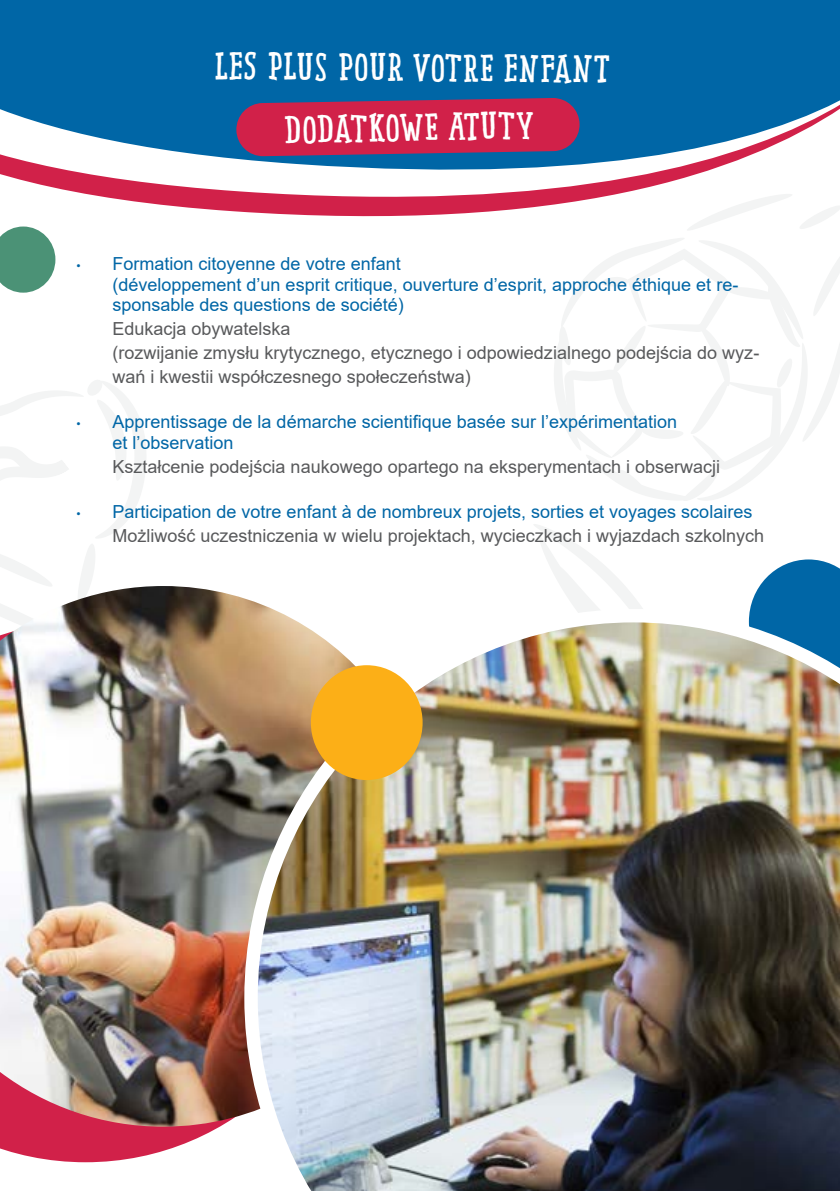
<style>
.page{position:relative;width:840px;height:1191px;background:#fff}
.page>*{position:absolute;margin:0;border:0;box-sizing:border-box;transform-origin:0 0}
.t1{font:38px "Pinto W00 NO 02";letter-spacing:-.01em;color:#fff}
.t2{font:18px/20.8px "Arial";color:#0066a6}
.t3{font:18px/24px "Arial";color:#58595b}
.s1{font-size:12px}
.s2{color:#58595b}
</style>
<div class="page">
<svg style="left:0;top:380px;width:146px;height:206px"></svg>
<svg style="left:554px;top:257px;width:285px;height:244px"></svg>
<svg style="left:534px;top:524px;width:305px;height:85px"></svg>
<svg style="left:205px;top:209px;width:634px;height:21px"></svg>
<svg style="left:0;top:0;width:839px;height:209px;fill:#0066a6"></svg>
<svg style="left:236px;top:98px;width:343px;height:58px;background:#b92853"></svg>
<svg style="left:0;top:226px;width:55px;height:67px"></svg>
<svg style="left:0;top:1126px;width:221px;height:36px;fill:#d12149"></svg>
<img style="left:0;top:586px;width:272px;height:540px">
<img style="left:244px;top:609px;width:595px;height:582px">
<div style="left:310px;top:665px;width:112px;height:115px;background:#fcaf17;border-radius:50%"></div>
<h1 class="t1" style="left:214px;top:45px;width:397px">LES PLUS POUR VOTRE ENFANT</h1>
<h1 class="t1" style="left:283px;top:107px;width:252px;rotate:-1deg">DODATKOWE ATUTY</h1>
<p class="t2" style="left:112px;top:253px;width:627px;text-indent:-36px"><span class="s1">•</span> Formation citoyenne de votre enfant<br>(développement d’un esprit critique, ouverture d’esprit, approche éthique et re&shy;sponsable des questions de société)</p>
<p class="t3" style="left:112px;top:317px;width:648px">Edukacja obywatelska<br>(rozwijanie zmysłu krytycznego, etycznego i odpowiedzialnego podejścia do wyz&shy;wań i kwestii współczesnego społeczeństwa)</p>
<p class="t2" style="left:112px;top:411px;width:566px;text-indent:-36px"><span class="s1">•</span> Apprentissage de la démarche scientifique basée sur l’expérimentation et l’observation</p>
<p class="t3" style="left:112px;top:454px;width:609px">Kształcenie podejścia naukowego opartego na eksperymentach i obserwacji</p>
<p class="t2" style="left:112px;top:499px;width:653px;line-height:24px;text-indent:-36px"><span class="s1">•</span> Participation de votre enfant à de nombreux projets, sorties et voyages scolaires<br><span class="s2">Możliwość uczestniczenia w wielu projektach, wycieczkach i wyjazdach szkolnych</span></p>
</div>
